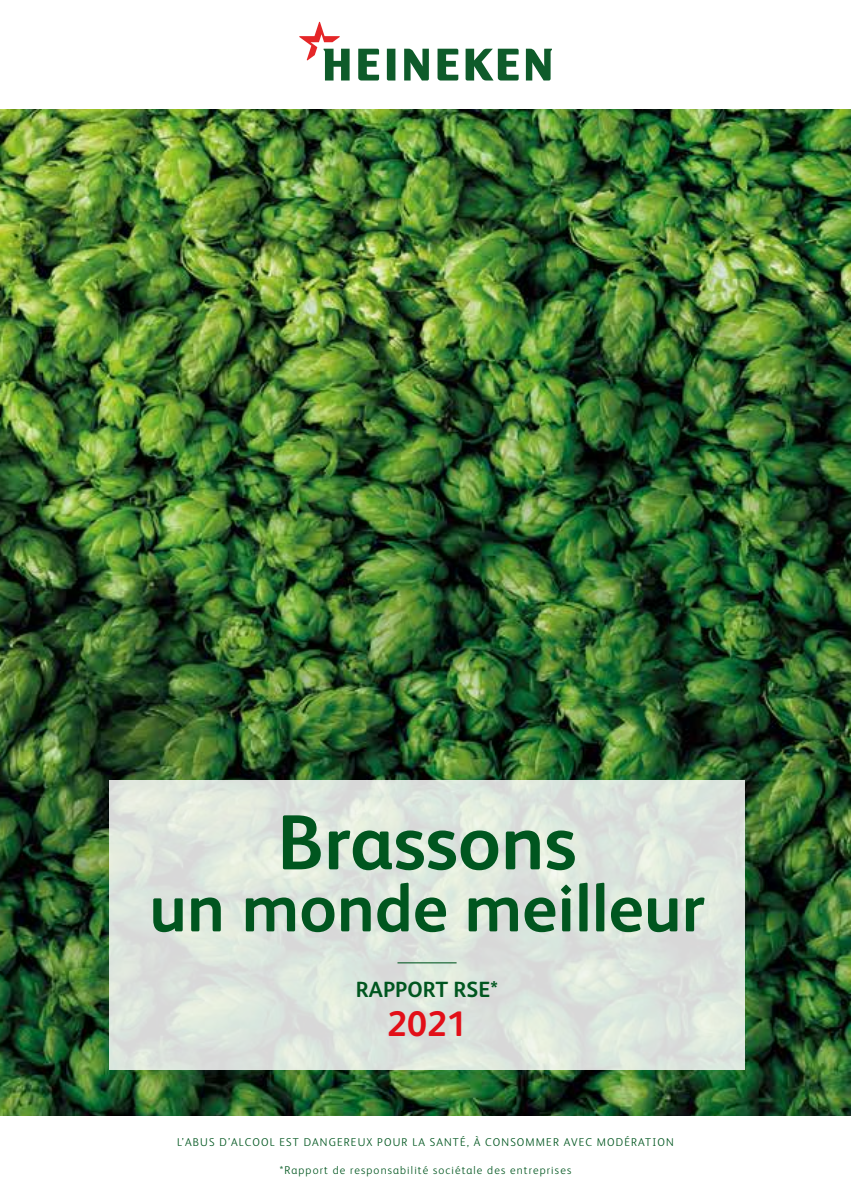
<style>
.page{position:relative;width:851px;height:1191px;background:#fff}
.page>*{position:absolute;margin:0;border:0;box-sizing:border-box;transform-origin:0 0}
.t1{font:700 78px "HEINEKEN Core";color:#00561f}
.t2{font:700 68px "HEINEKEN Core";color:#00561f}
.t3{font:700 35.6px "HEINEKEN Core";color:#e20f18}
.t4{font:700 22px "HEINEKEN Core";color:#00561f}
.t5{font:300 11.4px "HEINEKEN Core";letter-spacing:.1em;color:#00561f}
</style>
<div class="page">
<img style="left:0;top:109px;width:850px;height:1006px">
<div style="left:109px;top:779px;width:635px;height:290px;background:linear-gradient(to right,#dee5dd,#dde5dd)"></div>
<svg style="left:299px;top:22px;width:253px;height:58px"></svg>
<hr style="left:397px;top:962px;width:59px;height:1px;background:#00561f">
<h1 class="t1" style="left:277px;top:787px;width:301px">Brassons</h1>
<h2 class="t2" style="left:149px;top:860px;width:557px">un monde meilleur</h2>
<h3 class="t4" style="left:355px;top:974px;width:144px">RAPPORT RSE*</h3>
<h3 class="t3" style="left:387px;top:998px;width:81px">2021</h3>
<p class="t5" style="left:177px;top:1134px;width:498px">L’ABUS D’ALCOOL EST DANGEREUX POUR LA SANTÉ, À CONSOMMER AVEC MODÉRATION</p>
<p class="t5" style="left:280px;top:1162px;width:293px">*Rapport de responsabilité sociétale des entreprises</p>
</div>
